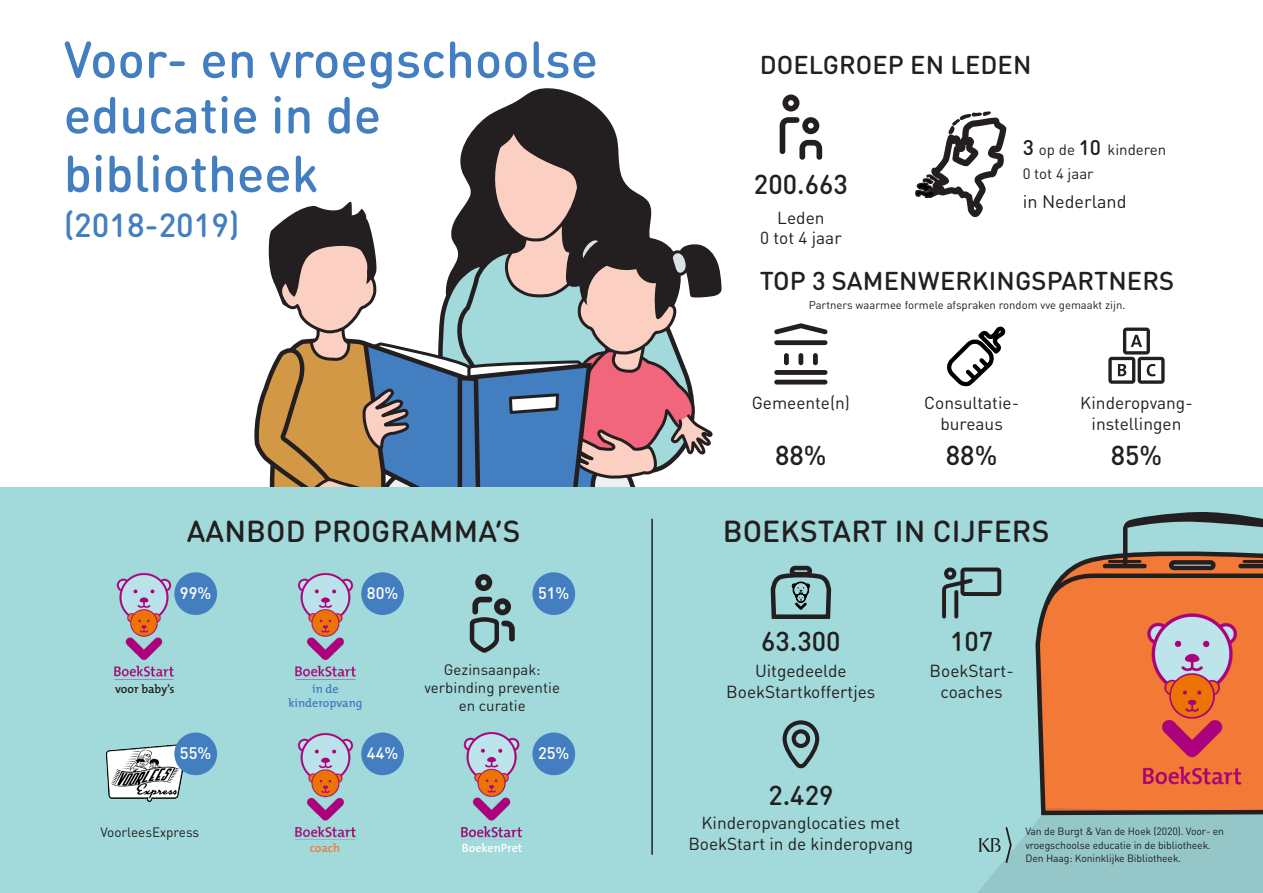
<style>
.page{position:relative;width:1263px;height:893px;background:#fff}
.page>*{position:absolute;margin:0;border:0;box-sizing:border-box;transform-origin:0 0}
.t1{font:500 51px/57px "DIN Round Pro";color:#437ec1}
.t2{font:500 33px "DIN Round Pro";color:#437ec1}
.t3{font:500 30px "DIN Round Pro";letter-spacing:.005em;color:#231f20}
.t4{font:500 27px "DIN Round Pro";color:#231f20}
.t5{font:500 25.5px "DIN Round Pro";letter-spacing:.005em;color:#231f20}
.t6{font:18px "DIN Round Pro";color:#231f20}
.t7{font:17.25px/21px "DIN Round Pro";color:#231f20;text-align:center}
.t8{font:500 16.5px "DIN Round Pro";color:#fff}
.t9{font:15px/18px "DIN Round Pro";color:#231f20;text-align:center}
.t10{font:13.5px "DIN Round Pro";color:#231f20}
.t11{font:600 12px/13.5px "The Mix";color:#437ec1;text-align:center}
.t12{font:600 12px "The Mix";color:#231f20}
.t13{font:600 12px "The Mix";color:#fff}
.t14{font:600 12px "The Mix";color:#f37937}
.t15{font:11.25px "DIN Round Pro";color:#231f20}
.t16{font:10.5px/13.5px "DIN Round Pro";letter-spacing:-.01em;color:#231f20}
.s1{font-weight:500;font-size:21px}
</style>
<div class="page">
<svg style="left:503px;top:88px;width:95px;height:20px;fill:#231f20"></svg>
<div style="left:0;top:487px;width:1263px;height:406px;background:#a2dadb"></div>
<div style="left:175px;top:573px;width:41px;height:41px;background:#437ec1;border-radius:50%"></div>
<div style="left:174px;top:572px;width:43px;height:43px;border:2px solid #437ec1;border-radius:50%"></div>
<svg style="left:782px;top:720px;width:38px;height:49px"></svg>
<img style="left:106px;top:743px;width:92px;height:59px">
<svg style="left:780px;top:95px;width:42px;height:65px"></svg>
<svg style="left:942px;top:567px;width:59px;height:51px"></svg>
<svg style="left:954px;top:590px;width:4px;height:28px"></svg>
<svg style="left:1108px;top:328px;width:56px;height:56px"></svg>
<div style="left:175px;top:733px;width:41px;height:41px;background:#437ec1;border-radius:50%"></div>
<div style="left:174px;top:732px;width:43px;height:43px;border:2px solid #437ec1;border-radius:50%"></div>
<svg style="left:1035px;top:541px;width:228px;height:267px;background:#db814c"></svg>
<div style="left:1169px;top:560px;width:46px;height:10px;border:4px solid #231f20;border-radius:3px"></div>
<hr style="left:1105px;top:564px;width:39px;height:4px;background:#231f20">
<hr style="left:1109px;top:560px;width:31px;height:3px;background:#231f20">
<hr style="left:1244px;top:560px;width:19px;height:3px;background:#231f20">
<hr style="left:1123px;top:529px;width:4px;height:35px;background:#231f20">
<hr style="left:1240px;top:564px;width:23px;height:4px;background:#231f20">
<svg style="left:1123px;top:512px;width:140px;height:17px"></svg>
<svg style="left:1042px;top:571px;width:221px;height:38px;background:#d1703b"></svg>
<img style="left:1134px;top:607px;width:117px;height:180px">
<img style="left:114px;top:572px;width:63px;height:108px">
<svg style="left:770px;top:323px;width:62px;height:296px"></svg>
<svg style="left:947px;top:326px;width:59px;height:61px"></svg>
<svg style="left:977px;top:808px;width:286px;height:85px;background:#92bfbf"></svg>
<svg style="left:915px;top:111px;width:91px;height:106px"></svg>
<svg style="left:254px;top:108px;width:468px;height:747px"></svg>
<h1 class="t1" style="left:64px;top:28px;width:536px">Voor- en vroegschoolse educatie in de bibliotheek</h1>
<h2 class="t2" style="left:64px;top:200px;width:177px">(2018-2019)</h2>
<h3 class="t3" style="left:187px;top:508px;width:335px">AANBOD PROGRAMMA’S</h3>
<p class="t8" style="left:180px;top:580px;width:33px">99%</p>
<p class="t8" style="left:361px;top:580px;width:33px">80%</p>
<p class="t8" style="left:367px;top:580px;width:33px">80%</p>
<p class="t8" style="left:538px;top:580px;width:33px">51%</p>
<p class="t12" style="left:115px;top:679px;width:61px">voor baby’s</p>
<p class="t11" style="left:288px;top:682px;width:76px">in de kinderopvang</p>
<p class="t9" style="left:425px;top:660px;width:137px">Gezinsaanpak: verbinding preventie en curatie</p>
<p class="t8" style="left:180px;top:741px;width:33px">55%</p>
<p class="t10" style="left:100px;top:822px;width:100px">VoorleesExpress</p>
<p class="t8" style="left:367px;top:741px;width:33px">44%</p>
<p class="t8" style="left:538px;top:741px;width:33px">25%</p>
<p class="t14" style="left:310px;top:837px;width:32px">coach</p>
<p class="t13" style="left:462px;top:837px;width:62px">BoekenPret</p>
<h3 class="t5" style="left:760px;top:45px;width:273px">DOELGROEP EN LEDEN</h3>
<h3 class="t4" style="left:754px;top:164px;width:95px">200.663</h3>
<p class="t7" style="left:760px;top:207px;width:83px;line-height:19.6px">Leden<br>0 tot 4 jaar</p>
<p class="t9" style="left:1023px;top:137px;width:145px;line-height:24px;text-align:left"><span class="s1">3</span> op de <span class="s1">10</span> kinderen<br>0 tot 4 jaar</p>
<p class="t6" style="left:1023px;top:188px;width:105px">in Nederland</p>
<h3 class="t5" style="left:760px;top:261px;width:416px">TOP 3 SAMENWERKINGSPARTNERS</h3>
<p class="t15" style="left:809px;top:297px;width:318px">Partners waarmee formele afspraken rondom vve gemaakt zijn.</p>
<p class="t7" style="left:752px;top:392px;width:100px">Gemeente(n)</p>
<p class="t7" style="left:924px;top:392px;width:96px">Consultatie&shy;bureaus</p>
<p class="t7" style="left:1080px;top:392px;width:114px">Kinderopvang&shy;instellingen</p>
<h3 class="t4" style="left:775px;top:434px;width:53px">88%</h3>
<h3 class="t4" style="left:946px;top:434px;width:53px">88%</h3>
<h3 class="t4" style="left:1111px;top:434px;width:53px">85%</h3>
<h3 class="t3" style="left:723px;top:508px;width:328px">BOEKSTART IN CIJFERS</h3>
<h3 class="t4" style="left:761px;top:621px;width:81px">63.300</h3>
<p class="t7" style="left:726px;top:659px;width:151px">Uitgedeelde<br>BoekStartkoffertjes</p>
<h3 class="t4" style="left:950px;top:621px;width:45px">107</h3>
<p class="t7" style="left:929px;top:659px;width:86px">BoekStart&shy;coaches</p>
<h3 class="t4" style="left:768px;top:774px;width:67px">2.429</h3>
<p class="t7" style="left:688px;top:811px;width:226px">Kinderopvanglocaties met<br>BoekStart in de kinderopvang</p>
<p class="t16" style="left:1025px;top:824px;width:200px">Van de Burgt &amp; Van de Hoek (2020). Voor- en vroegschoolse educatie in de bibliotheek.<br>Den Haag: Koninklijke Bibliotheek.</p>
</div>
